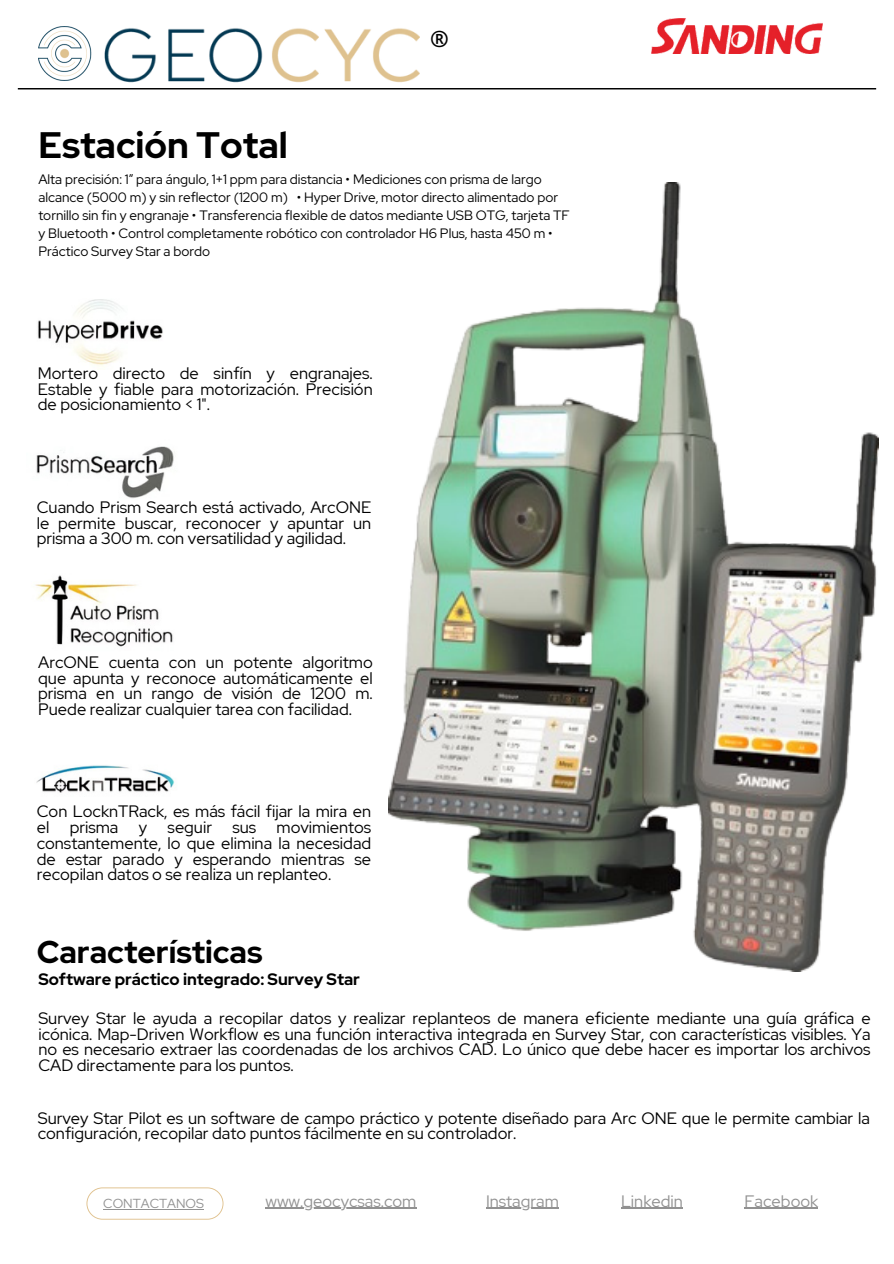
<style>
.page{position:relative;width:894px;height:1264px;background:#fff}
.page>*{position:absolute;margin:0;border:0;box-sizing:border-box;transform-origin:0 0}
.t1{font:700 36.75px "Red Hat Display";color:#000}
.t2{font:700 31.5px "Red Hat Display";color:#000}
.t3{font:700 22.5px "Noto Sans";color:#000}
.t4{font:16.5px/15.8px "Red Hat Display";color:#000;text-align:justify}
.t5{font:16.5px "Red Hat Display";color:#919191}
.t6{font:700 16.5px "Red Hat Display";color:#000}
.t7{font:13.5px/17.9px "Red Hat Display";color:#000}
.t8{font:13.05px "Red Hat Display";color:#919191}
</style>
<div class="page">
<img style="left:17px;top:88px;width:860px;height:1px">
<img style="left:388px;top:182px;width:489px;height:789px">
<img style="left:37px;top:299px;width:126px;height:68px">
<img style="left:36px;top:446px;width:139px;height:53px">
<img style="left:35px;top:575px;width:138px;height:72px">
<img style="left:36px;top:765px;width:139px;height:28px">
<svg style="left:86px;top:1187px;width:137px;height:32px"></svg>
<hr style="left:103px;top:1209px;width:101px;height:1px;background:#919191">
<hr style="left:265px;top:1207px;width:151px;height:1px;background:#919191">
<hr style="left:486px;top:1207px;width:72px;height:1px;background:#919191">
<hr style="left:620px;top:1207px;width:62px;height:1px;background:#919191">
<hr style="left:744px;top:1207px;width:74px;height:1px;background:#919191">
<img style="left:651px;top:19px;width:171px;height:35px">
<img style="left:95px;top:28px;width:324px;height:62px">
<img style="left:38px;top:27px;width:58px;height:54px">
<h1 class="t3" style="left:430px;top:23px;width:20px">®</h1>
<p class="t1" style="left:38px;top:121px;width:251px">Estación Total</p>
<p class="t7" style="left:38px;top:170px;width:533px">Alta precisión: 1” para ángulo, 1+1 ppm para distancia • Mediciones con prisma de largo alcance (5000 m) y sin reflector (1200 m) • Hyper Drive, motor directo alimentado por tornillo sin fin y engranaje • Transferencia flexible de datos mediante USB OTG, tarjeta TF y Bluetooth • Control completamente robótico con controlador H6 Plus, hasta 450 m • Práctico Survey Star a bordo</p>
<p class="t4" style="left:38px;top:365px;width:336px">Mortero directo de sinfín y engranajes.<br>Estable y fiable para motorización. Precisión de posicionamiento &lt; 1".</p>
<h3 class="t4" style="left:37px;top:499px;width:336px">Cuando Prism Search está activado, ArcONE le permite buscar, reconocer y apuntar un prisma a 300 m. con versatilidad y agilidad.</h3>
<p class="t4" style="left:38px;top:654px;width:336px">ArcONE cuenta con un potente algoritmo que apunta y reconoce automáticamente el prisma en un rango de visión de 1200 m.<br>Puede realizar cualquier tarea con facilidad.</p>
<h3 class="t4" style="left:37px;top:803px;width:336px">Con LocknTRack, es más fácil fijar la mira en el prisma y seguir sus movimientos constantemente, lo que elimina la necesidad de estar parado y esperando mientras se recopilan datos o se realiza un replanteo.</h3>
<h3 class="t2" style="left:37px;top:930px;width:227px">Características</h3>
<p class="t6" style="left:38px;top:968px;width:323px">Software práctico integrado: Survey Star</p>
<h3 class="t4" style="left:38px;top:1010px;width:833px">Survey Star le ayuda a recopilar datos y realizar replanteos de manera eficiente mediante una guía gráfica e icónica. Map-Driven Workflow es una función interactiva integrada en Survey Star, con características visibles. Ya no es necesario extraer las coordenadas de los archivos CAD. Lo único que debe hacer es importar los archivos CAD directamente para los puntos.</h3>
<p class="t4" style="left:38px;top:1109px;width:833px">Survey Star Pilot es un software de campo práctico y potente diseñado para Arc ONE que le permite cambiar la configuración, recopilar dato puntos fácilmente en su controlador.</p>
<h2 class="t8" style="left:103px;top:1194px;width:102px">CONTACTANOS</h2>
<h3 class="t5" style="left:265px;top:1189px;width:152px">www.geocycsas.com</h3>
<h3 class="t5" style="left:486px;top:1189px;width:74px">Instagram</h3>
<p class="t5" style="left:620px;top:1189px;width:63px">Linkedin</p>
<h4 class="t5" style="left:744px;top:1189px;width:75px">Facebook</h4>
</div>
